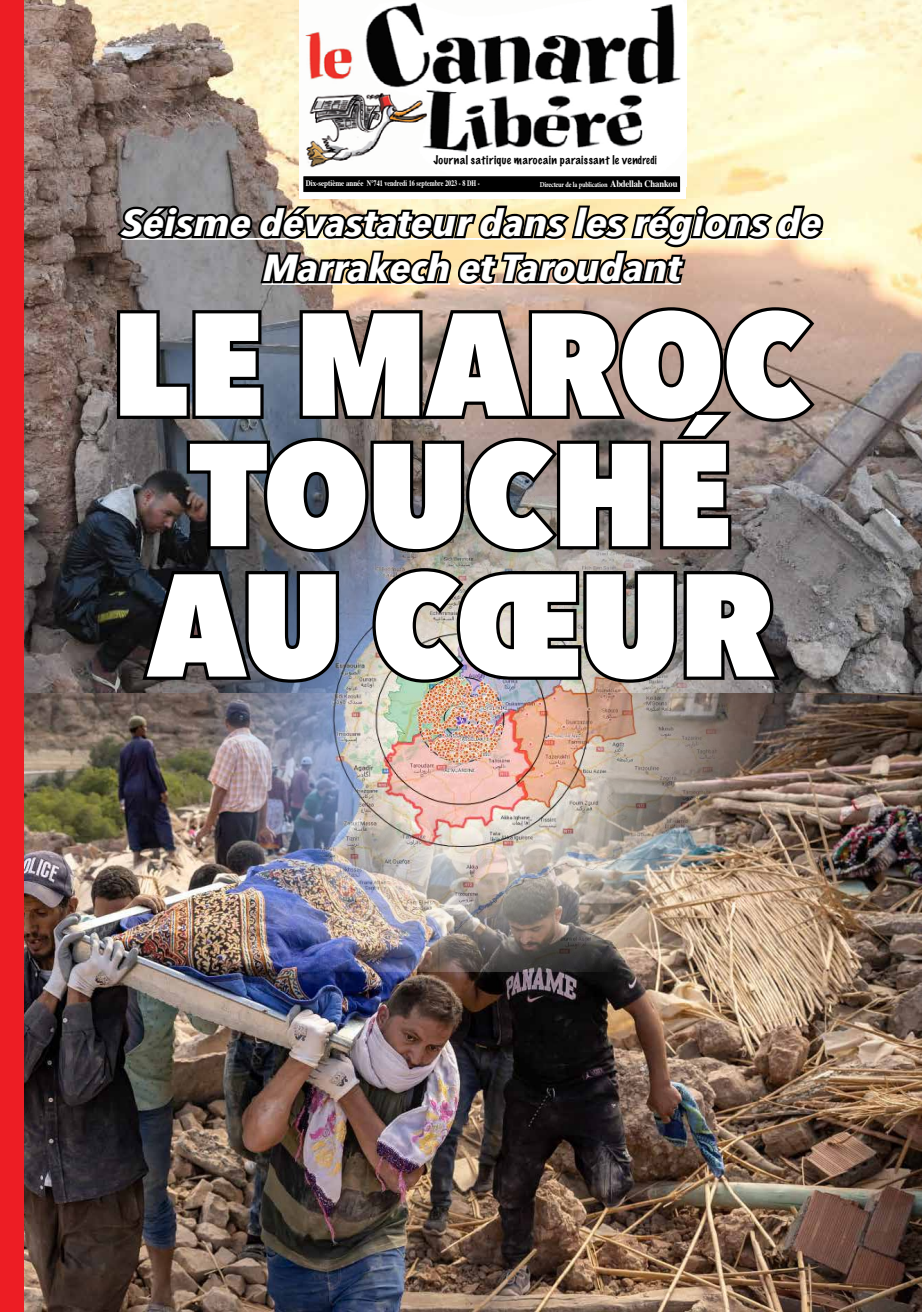
<style>
.page{position:relative;width:922px;height:1312px;background:#fff}
.page>*{position:absolute;margin:0;border:0;box-sizing:border-box;transform-origin:0 0}
.t1{font:800 144.38px/130.4px "Avenir Next Condensed";letter-spacing:-.01em;color:#fff;scale:1.15 1}
.t2{font:italic 700 37.5px/45px "Avenir Next Condensed";letter-spacing:-.01em;color:#fff;text-align:center;scale:1.24 1}
.t3{font:100 10.88px "Marker Felt";letter-spacing:.045em;color:#000;scale:1.04 1}
.t4{font:700 10.5px "Adobe Arabic";letter-spacing:-.02em;color:#fff;scale:.83 1}
.t5{font:700 8.38px "Times";color:#fff;scale:.83 1}
.s1{font-family:"Times";font-size:9.75px}
</style>
<div class="page">
<img style="left:24px;top:0;width:897px;height:1311px">
<img style="left:299px;top:0;width:387px;height:184px">
<div style="left:303px;top:176px;width:377px;height:16px;background:#000"></div>
<div style="left:0;top:0;width:24px;height:1311px;background:#ed1d24"></div>
<img style="left:196px;top:556px;width:554px;height:415px">
<hr style="left:573px;top:238px;width:257px;height:2px;background:#fff">
<img style="left:114px;top:184px;width:712px;height:372px">
<svg style="left:138px;top:567px;width:205px;height:119px;background:#353b46"></svg>
<img style="left:368px;top:564px;width:416px;height:122px">
<p class="t3" style="left:433px;top:151px;width:216px">Journal satirique marocain paraissant le vendredi</p>
<p class="t5" style="left:306px;top:175px;width:211px">Dix-septième année N°741 vendredi 16 septembre 2023 - 8 DH -</p>
<p class="t4" style="left:539px;top:178px;width:168px">Directeur de la publication <span class="s1">Abdellah Chankou</span></p>
<p class="t2" style="left:121px;top:200px;width:566px">Séisme dévastateur dans les régions de<br>Marrakech et Taroudant</p>
<h1 class="t1" style="left:111px;top:298px;width:609px">LE MAROC<br>TOUCHÉ<br>AU CŒUR</h1>
</div>
